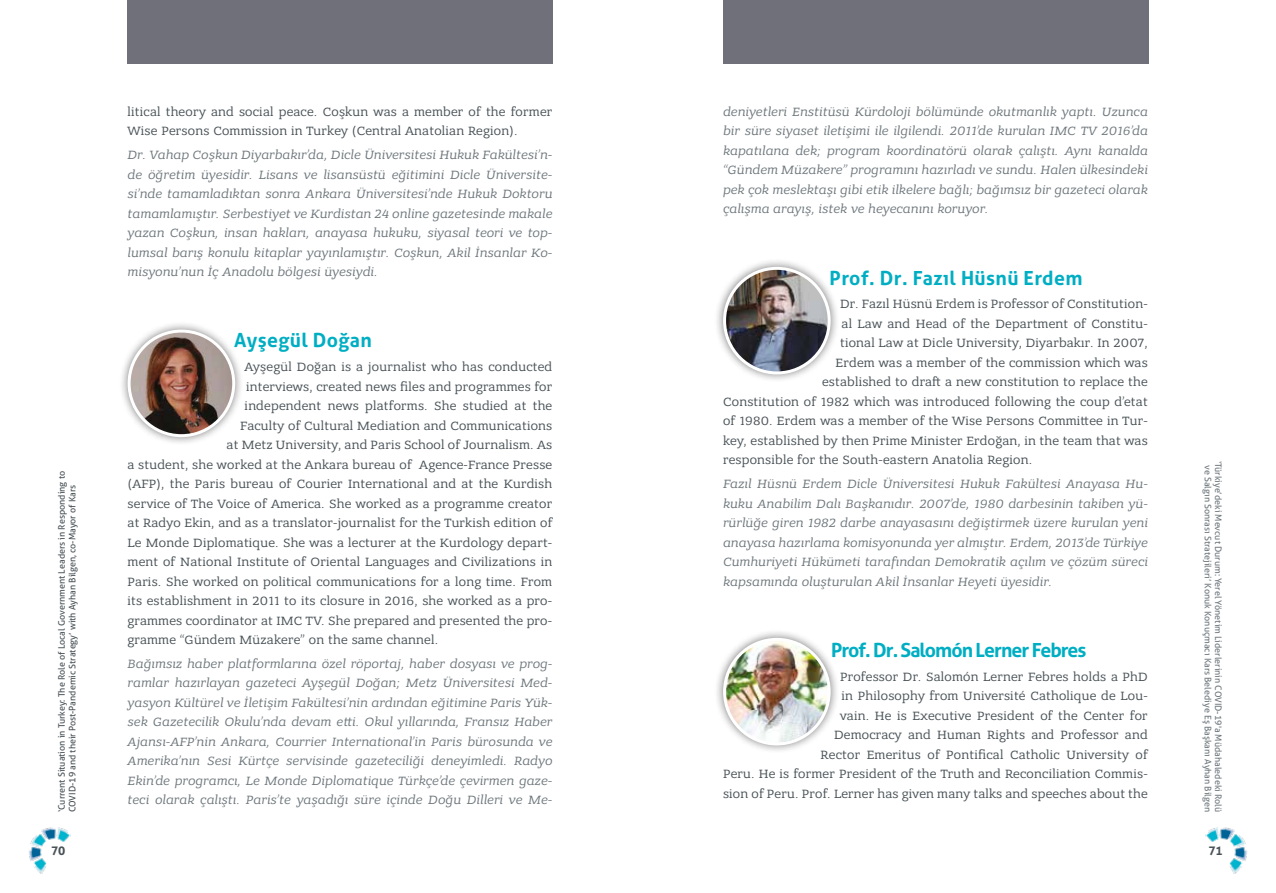
<style>
.page{position:relative;width:1276px;height:893px;background:#fff}
.page>*{position:absolute;margin:0;border:0;box-sizing:border-box;transform-origin:0 0}
.t1{font:700 19.5px "Aller";letter-spacing:.005em;color:#00aec3}
.t2{font:700 19.5px "Aller";letter-spacing:-.05em;color:#00aec3}
.t3{font:12.75px/19.5px "Bandera Pro";letter-spacing:.02em;color:#485156}
.t4{font:italic 12.75px/19.5px "Bandera Pro";letter-spacing:.02em;color:#6e777c;text-align:justify}
.t5{font:700 12px "Aller";color:#485156}
.t6{font:9px/10.5px "Aller";color:#6e777c;text-align:center}
.t7{font:9px/10.5px "Aller";color:#485156}
</style>
<div class="page">
<img style="left:29px;top:827px;width:42px;height:47px">
<img style="left:1205px;top:827px;width:42px;height:47px">
<div style="left:128px;top:0;width:425px;height:64px;background:#6f707a"></div>
<div style="left:723px;top:0;width:425px;height:64px;background:#6f707a"></div>
<div style="left:119px;top:321px;width:125px;height:125px;background:#000;opacity:.5"></div>
<img style="left:129px;top:331px;width:105px;height:105px;border-radius:52px">
<div style="left:128px;top:330px;width:107px;height:107px;border:3px solid #fff;border-radius:50%"></div>
<div style="left:714px;top:629px;width:125px;height:125px;background:#000;opacity:.5"></div>
<img style="left:724px;top:639px;width:105px;height:105px;border-radius:52px">
<div style="left:723px;top:638px;width:107px;height:107px;border:3px solid #fff;border-radius:50%"></div>
<div style="left:714px;top:258px;width:125px;height:125px;background:#000;opacity:.5"></div>
<img style="left:724px;top:268px;width:105px;height:105px;border-radius:52px">
<div style="left:723px;top:267px;width:107px;height:107px;border:3px solid #fff;border-radius:50%"></div>
<p class="t7" style="left:56px;top:812px;width:343px;rotate:-90deg">‘Current Situation in Turkey: The Role of Local Government Leaders in Responding to<br>COVID-19 and their Post-Pandemic Strategy’ with Ayhan Bilgen, co-Mayor of Kars</p>
<p class="t3" style="left:128px;top:102px;width:426px">litical theory and social peace. Coşkun was a member of the former<br>Wise Persons Commission in Turkey (Central Anatolian Region).</p>
<p class="t4" style="left:128px;top:145px;width:426px">Dr. Vahap Coşkun Diyarbakır’da, Dicle Üniversitesi Hukuk Fakültesi’n&shy;de öğretim üyesidir. Lisans ve lisansüstü eğitimini Dicle Üniversite&shy;si’nde tamamladıktan sonra Ankara Üniversitesi’nde Hukuk Doktoru tamamlamıştır. Serbestiyet ve Kurdistan 24 online gazetesinde makale yazan Coşkun, insan hakları, anayasa hukuku, siyasal teori ve top&shy;lumsal barış konulu kitaplar yayınlamıştır. Coşkun, Akil İnsanlar Ko&shy;misyonu’nun İç Anadolu bölgesi üyesiydi.</p>
<h1 class="t1" style="left:234px;top:328px;width:139px">Ayşegül Doğan</h1>
<p class="t3" style="left:245px;top:357px;width:309px">Ayşegül Doğan is a journalist who has conducted</p>
<p class="t3" style="left:246px;top:377px;width:308px">interviews, created news files and programmes for</p>
<p class="t3" style="left:245px;top:396px;width:309px">independent news platforms. She studied at the</p>
<p class="t3" style="left:240px;top:416px;width:314px">Faculty of Cultural Mediation and Communications</p>
<p class="t3" style="left:227px;top:435px;width:327px">at Metz University, and Paris School of Journalism. As</p>
<p class="t3" style="left:128px;top:455px;width:426px">a student, she worked at the Ankara bureau of Agence-France Presse</p>
<p class="t3" style="left:128px;top:474px;width:426px">(AFP), the Paris bureau of Courier International and at the Kurdish</p>
<p class="t3" style="left:128px;top:494px;width:426px">service of The Voice of America. She worked as a programme creator</p>
<p class="t3" style="left:128px;top:513px;width:426px">at Radyo Ekin, and as a translator-journalist for the Turkish edition of</p>
<p class="t3" style="left:128px;top:533px;width:426px">Le Monde Diplomatique. She was a lecturer at the Kurdology depart-</p>
<p class="t3" style="left:128px;top:552px;width:426px">ment of National Institute of Oriental Languages and Civilizations in</p>
<p class="t3" style="left:128px;top:572px;width:426px">Paris. She worked on political communications for a long time. From</p>
<p class="t3" style="left:128px;top:591px;width:426px">its establishment in 2011 to its closure in 2016, she worked as a pro-</p>
<p class="t3" style="left:128px;top:611px;width:426px">grammes coordinator at IMC TV. She prepared and presented the pro-</p>
<p class="t3" style="left:128px;top:630px;width:312px">gramme “Gündem Müzakere” on the same channel.</p>
<p class="t4" style="left:128px;top:654px;width:426px">Bağımsız haber platformlarına özel röportaj, haber dosyası ve prog&shy;ramlar hazırlayan gazeteci Ayşegül Doğan; Metz Üniversitesi Med&shy;yasyon Kültürel ve İletişim Fakültesi’nin ardından eğitimine Paris Yük&shy;sek Gazetecilik Okulu’nda devam etti. Okul yıllarında, Fransız Haber Ajansı-AFP’nin Ankara, Courrier International’in Paris bürosunda ve Amerika’nın Sesi Kürtçe servisinde gazeteciliği deneyimledi. Radyo Ekin’de programcı, Le Monde Diplomatique Türkçe’de çevirmen gaze&shy;teci olarak çalıştı. Paris’te yaşadığı süre içinde Doğu Dilleri ve Me-</p>
<p class="t4" style="left:723px;top:102px;width:426px">deniyetleri Enstitüsü Kürdoloji bölümünde okutmanlık yaptı. Uzunca bir süre siyaset iletişimi ile ilgilendi. 2011’de kurulan IMC TV 2016’da kapatılana dek; program koordinatörü olarak çalıştı. Aynı kanalda “Gündem Müzakere” programını hazırladı ve sundu. Halen ülkesindeki pek çok meslektaşı gibi etik ilkelere bağlı; bağımsız bir gazeteci olarak çalışma arayış, istek ve heyecanını koruyor.</p>
<h1 class="t1" style="left:829px;top:266px;width:254px">Prof. Dr. Fazıl Hüsnü Erdem</h1>
<p class="t3" style="left:840px;top:294px;width:309px">Dr. Fazıl Hüsnü Erdem is Professor of Constitution-</p>
<p class="t3" style="left:841px;top:314px;width:308px">al Law and Head of the Department of Constitu-</p>
<p class="t3" style="left:840px;top:333px;width:309px">tional Law at Dicle University, Diyarbakır. In 2007,</p>
<p class="t3" style="left:835px;top:353px;width:313px">Erdem was a member of the commission which was</p>
<p class="t3" style="left:822px;top:372px;width:327px">established to draft a new constitution to replace the</p>
<p class="t3" style="left:723px;top:392px;width:426px">Constitution of 1982 which was introduced following the coup d’etat</p>
<p class="t3" style="left:723px;top:411px;width:426px">of 1980. Erdem was a member of the Wise Persons Committee in Tur-</p>
<p class="t3" style="left:723px;top:431px;width:426px">key, established by then Prime Minister Erdoğan, in the team that was</p>
<p class="t3" style="left:723px;top:450px;width:311px">responsible for the South-eastern Anatolia Region.</p>
<p class="t4" style="left:723px;top:474px;width:426px">Fazıl Hüsnü Erdem Dicle Üniversitesi Hukuk Fakültesi Anayasa Hu&shy;kuku Anabilim Dalı Başkanıdır. 2007’de, 1980 darbesinin takiben yü&shy;rürlüğe giren 1982 darbe anayasasını değiştirmek üzere kurulan yeni anayasa hazırlama komisyonunda yer almıştır. Erdem, 2013’de Türkiye Cumhuriyeti Hükümeti tarafından Demokratik açılım ve çözüm süreci kapsamında oluşturulan Akil İnsanlar Heyeti üyesidir.</p>
<h1 class="t2" style="left:831px;top:638px;width:257px">Prof. Dr. Salomón Lerner Febres</h1>
<p class="t3" style="left:723px;top:667px;width:426px;text-align:right">Professor Dr. Salomón Lerner Febres holds a PhD<br>in Philosophy from Université Catholique de Lou-<br>vain. He is Executive President of the Center for<br>Democracy and Human Rights and Professor and<br>Rector Emeritus of Pontifical Catholic University of<br>Peru. He is former President of the Truth and Reconciliation Commis&shy;sion of Peru. Prof. Lerner has given many talks and speeches about the</p>
<p class="t6" style="left:1223px;top:461px;width:353px;rotate:90deg">‘Türkiye’deki Mevcut Durum: Yerel Yönetim Liderlerinin COVID-19'a Müdahaledeki Rolü ve Salgın Sonrası Stratejileri’ Konuk Konuçmacı Kars Belediye Eş Başkanı Ayhan Bilgen</p>
<p class="t5" style="left:51px;top:843px;width:16px">70</p>
<p class="t5" style="left:1208px;top:843px;width:16px">71</p>
</div>
